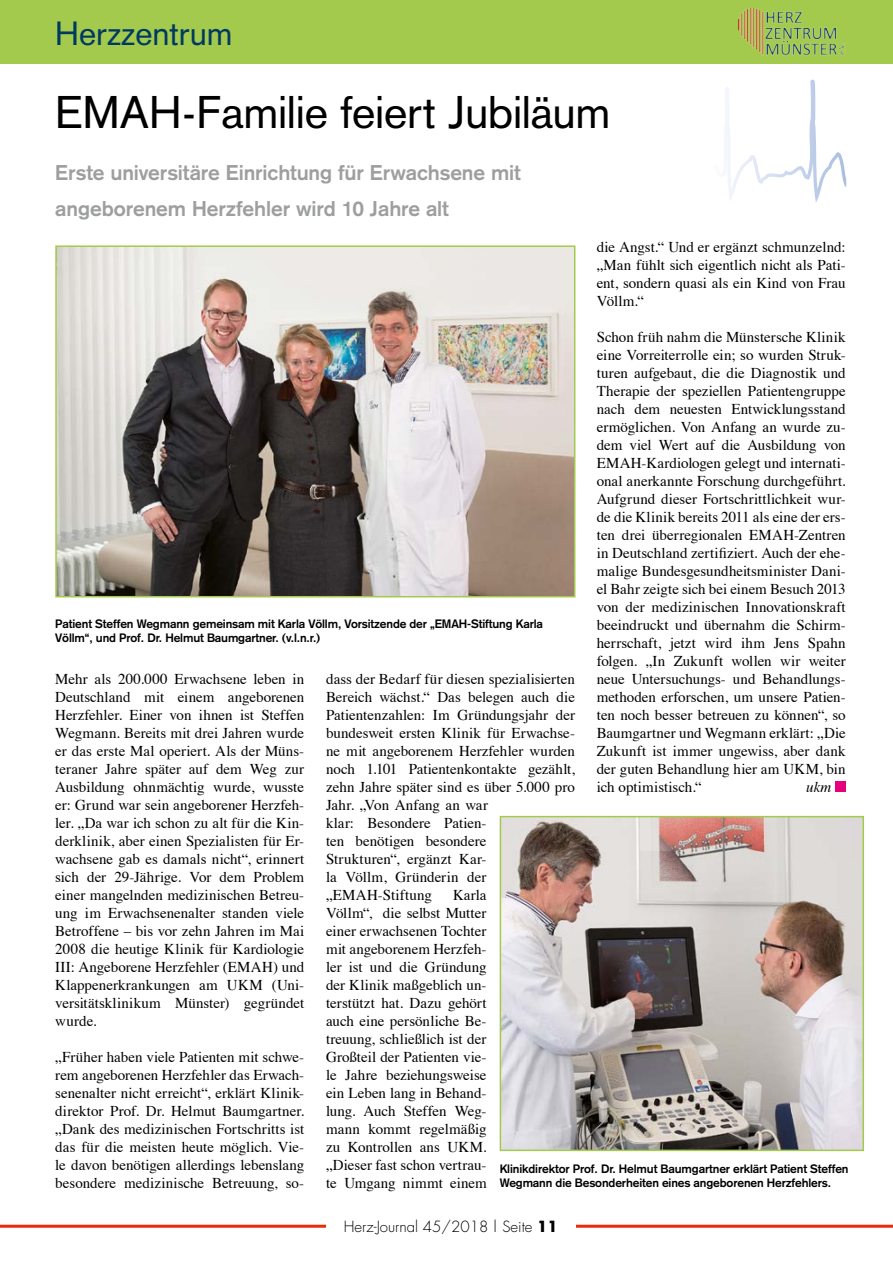
<style>
.page{position:relative;width:893px;height:1263px;background:#fff}
.page>*{position:absolute;margin:0;border:0;box-sizing:border-box;transform-origin:0 0}
.t1{font:45px "Akzidenz Grotesk";letter-spacing:-.01em;color:#000}
.t2{font:33px "Akzidenz Grotesk";color:#003a61}
.t3{font:700 21px/36px "Akzidenz Grotesk";letter-spacing:-.005em;color:#9d9e9e}
.t4{font:15px/18px "Times";color:#000;text-align:justify}
.t5{font:300 15px "Futura";color:#000}
.t6{font:italic 15px "Times";color:#000}
.t7{font:700 12px/14.4px "Akzidenz Grotesk";letter-spacing:-.01em;color:#000}
.s1{font-weight:700}
</style>
<div class="page">
<svg style="left:724px;top:80px;width:88px;height:109px"></svg>
<hr style="left:0;top:1225px;width:893px;height:3px;background:#e92b0c">
<div style="left:0;top:0;width:893px;height:64px;background:#a4ca4d"></div>
<img style="left:739px;top:8px;width:106px;height:48px">
<div style="left:326px;top:1217px;width:249px;height:17px;background:#fff"></div>
<div style="left:835px;top:781px;width:11px;height:11px;background:#e6007c"></div>
<img style="left:58px;top:248px;width:514px;height:346px">
<div style="left:55px;top:245px;width:520px;height:352px;border:2px solid #a4ca4d"></div>
<img style="left:503px;top:819px;width:358px;height:329px">
<div style="left:500px;top:816px;width:364px;height:335px;border:2px solid #a4ca4d"></div>
<h2 class="t2" style="left:55px;top:14px;width:179px">Herzzentrum</h2>
<h1 class="t1" style="left:55px;top:86px;width:557px">EMAH-Familie feiert Jubiläum</h1>
<h3 class="t3" style="left:55px;top:154px;width:467px">Erste universitäre Einrichtung für Erwachsene mit angeborenem Herzfehler wird 10 Jahre alt</h3>
<p class="t4" style="left:597px;top:237px;width:250px">die Angst.“ Und er ergänzt schmunzelnd: „Man fühlt sich eigentlich nicht als Pati&shy;ent, sondern quasi als ein Kind von Frau Völlm.“</p>
<p class="t4" style="left:597px;top:327px;width:251px">Schon früh nahm die Münstersche Klinik eine Vorreiterrolle ein; so wurden Struk&shy;turen aufgebaut, die die Diagnostik und Therapie der speziellen Patientengruppe nach dem neuesten Entwicklungsstand ermöglichen. Von Anfang an wurde zu&shy;dem viel Wert auf die Ausbildung von EMAH-Kardiologen gelegt und internati&shy;onal anerkannte Forschung durchgeführt.<br>Aufgrund dieser Fortschrittlichkeit wur&shy;de die Klinik bereits 2011 als eine der ers&shy;ten drei überregionalen EMAH-Zentren in Deutschland zertifiziert. Auch der ehe&shy;malige Bundesgesundheitsminister Dani&shy;el Bahr zeigte sich bei einem Besuch 2013 von der medizinischen Innovationskraft beeindruckt und übernahm die Schirm&shy;herrschaft, jetzt wird ihm Jens Spahn folgen. „In Zukunft wollen wir weiter neue Untersuchungs- und Behandlungs&shy;methoden erforschen, um unsere Patien&shy;ten noch besser betreuen zu können“, so Baumgartner und Wegmann erklärt: „Die Zukunft ist immer ungewiss, aber dank der guten Behandlung hier am UKM, bin ich optimistisch.“</p>
<p class="t7" style="left:55px;top:616px;width:489px">Patient Steffen Wegmann gemeinsam mit Karla Völlm, Vorsitzende der „EMAH-Stiftung Karla<br>Völlm“, und Prof. Dr. Helmut Baumgartner. (v.l.n.r.)</p>
<p class="t4" style="left:55px;top:669px;width:251px">Mehr als 200.000 Erwachsene leben in Deutschland mit einem angeborenen Herzfehler. Einer von ihnen ist Steffen Wegmann. Bereits mit drei Jahren wurde er das erste Mal operiert. Als der Müns&shy;teraner Jahre später auf dem Weg zur Ausbildung ohnmächtig wurde, wusste er: Grund war sein angeborener Herzfeh&shy;ler. „Da war ich schon zu alt für die Kin&shy;derklinik, aber einen Spezialisten für Er&shy;wachsene gab es damals nicht“, erinnert sich der 29-Jährige. Vor dem Problem einer mangelnden medizinischen Betreu&shy;ung im Erwachsenenalter standen viele Betroffene – bis vor zehn Jahren im Mai 2008 die heutige Klinik für Kardiologie III: Angeborene Herzfehler (EMAH) und Klappenerkrankungen am UKM (Uni&shy;versitätsklinikum Münster) gegründet wurde.</p>
<p class="t4" style="left:55px;top:1047px;width:251px">„Früher haben viele Patienten mit schwe&shy;rem angeborenen Herzfehler das Erwach&shy;senenalter nicht erreicht“, erklärt Klinik&shy;direktor Prof. Dr. Helmut Baumgartner. „Dank des medizinischen Fortschritts ist das für die meisten heute möglich. Vie&shy;le davon benötigen allerdings lebenslang besondere medizinische Betreuung, so-</p>
<p class="t4" style="left:326px;top:669px;width:251px;text-align:left">dass der Bedarf für diesen spezialisierten<br>Bereich wächst.“ Das belegen auch die<br>Patientenzahlen: Im Gründungsjahr der bundesweit ersten Klinik für Erwachse&shy;ne mit angeborenem Herzfehler wurden noch 1.101 Patientenkontakte gezählt, zehn Jahre später sind es über 5.000 pro<br>Jahr. „Von Anfang an war<br>klar: Besondere Patien-<br>ten benötigen besondere<br>Strukturen“, ergänzt Kar-<br>la Völlm, Gründerin der „EMAH-Stiftung</p>
<p class="t6" style="left:806px;top:774px;width:27px">ukm</p>
<p class="t4" style="left:326px;top:885px;width:162px;text-indent:127px">Karla Völlm“, die selbst Mutter einer erwachsenen Tochter mit angeborenem Herzfeh&shy;ler ist und die Gründung der Klinik maßgeblich un&shy;terstützt hat. Dazu gehört auch eine persönliche Be&shy;treuung, schließlich ist der Großteil der Patienten vie&shy;le Jahre beziehungsweise ein Leben lang in Behand&shy;lung. Auch Steffen Weg&shy;mann kommt regelmäßig zu Kontrollen ans UKM. „Dieser fast schon vertrau&shy;te Umgang nimmt einem</p>
<p class="t7" style="left:500px;top:1161px;width:350px">Klinikdirektor Prof. Dr. Helmut Baumgartner erklärt Patient Steffen<br>Wegmann die Besonderheiten eines angeborenen Herzfehlers.</p>
<p class="t5" style="left:344px;top:1217px;width:215px">Herz-Journal 45/2018 | Seite <span class="s1">11</span></p>
</div>
